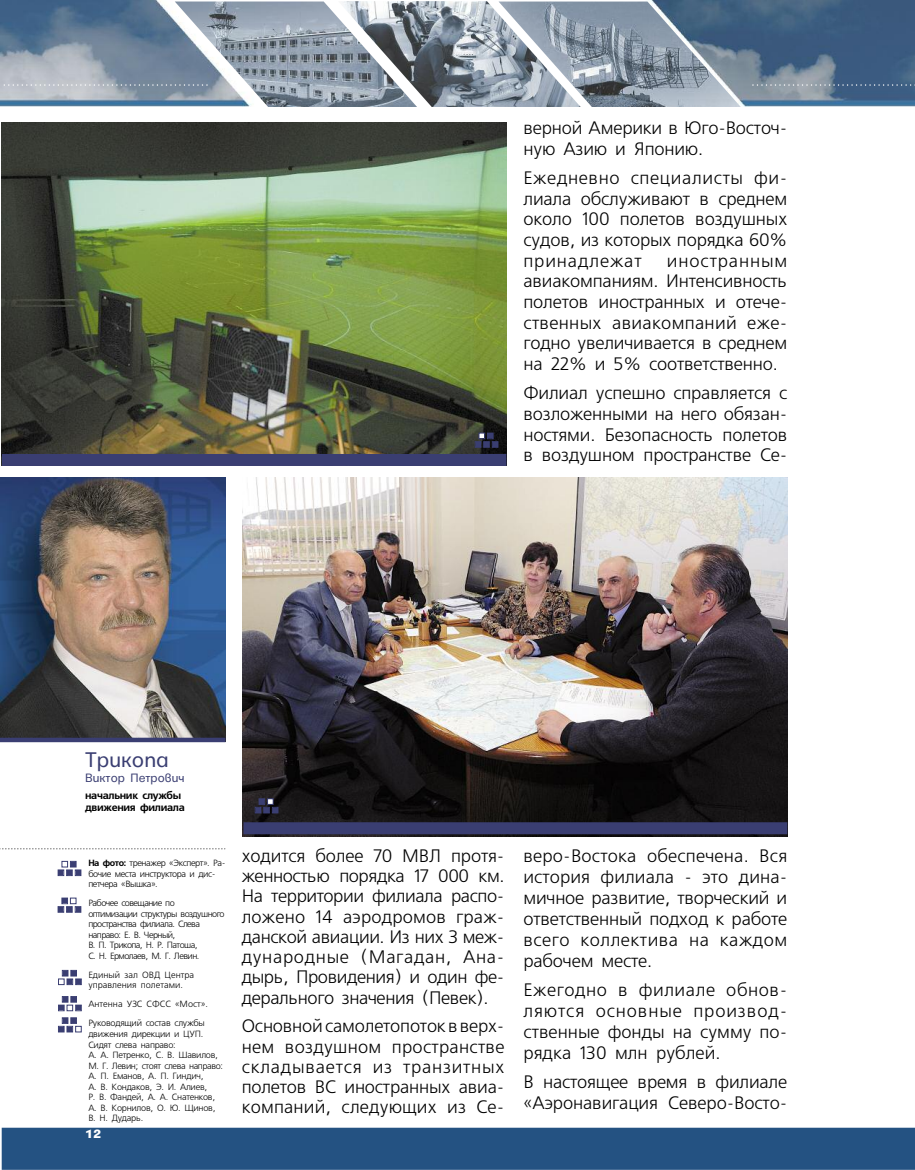
<style>
.page{position:relative;width:915px;height:1170px;background:#fff}
.page>*{position:absolute;margin:0;border:0;box-sizing:border-box;transform-origin:0 0}
.t1{font:21px "Parangon 330 C";color:#3a3e72}
.t2{font:18px/20.7px "Free Set C";letter-spacing:-.01em;color:#000;text-align:justify}
.t3{font:12px "Parangon 330 C";color:#3a3e72}
.t4{font:12px "Parangon 530 C";color:#fff}
.t5{font:700 10.5px/12.8px "Free Set C";letter-spacing:-.03em;color:#000}
.t6{font:9px/10.5px "Free Set C";letter-spacing:-.045em;color:#000}
.t7{font:9px/10.5px "Free Set C";letter-spacing:-.065em;color:#000}
.t8{font:9px/10.5px "Free Set C";color:#000}
.s1{font-weight:700}
</style>
<div class="page">
<div style="left:2px;top:1127px;width:912px;height:42px;background:#245282"></div>
<img style="left:1px;top:123px;width:505px;height:342px">
<img style="left:0;top:0;width:914px;height:106px">
<img style="left:580px;top:2px;width:160px;height:104px">
<svg style="left:750px;top:84px;width:164px;height:2px"></svg>
<svg style="left:2px;top:84px;width:173px;height:2px"></svg>
<img style="left:175px;top:2px;width:163px;height:104px">
<img style="left:338px;top:1px;width:242px;height:105px">
<div style="left:2px;top:454px;width:504px;height:12px;background:#3a3e72"></div>
<img style="left:242px;top:477px;width:544px;height:359px">
<img style="left:0;top:477px;width:225px;height:260px">
<div style="left:243px;top:822px;width:544px;height:12px;background:#3a3e72"></div>
<img style="left:0;top:848px;width:225px;height:1px">
<svg style="left:58px;top:861px;width:23px;height:14px"></svg>
<svg style="left:58px;top:898px;width:23px;height:14px"></svg>
<svg style="left:58px;top:970px;width:22px;height:14px"></svg>
<div style="left:75px;top:978px;width:7px;height:6px;border:1px solid #3a3e72"></div>
<div style="left:58px;top:1004px;width:6px;height:7px;border:1px solid #3a3e72"></div>
<div style="left:67px;top:1004px;width:6px;height:7px;border:1px solid #3a3e72"></div>
<svg style="left:59px;top:996px;width:21px;height:14px"></svg>
<div style="left:75px;top:1004px;width:7px;height:7px;border:1px solid #3a3e72"></div>
<div style="left:58px;top:1025px;width:6px;height:7px;border:1px solid #3a3e72"></div>
<div style="left:67px;top:1025px;width:6px;height:7px;border:1px solid #3a3e72"></div>
<svg style="left:59px;top:1017px;width:18px;height:14px"></svg>
<div style="left:75px;top:1025px;width:7px;height:7px;border:1px solid #3a3e72"></div>
<div style="left:0;top:737px;width:225px;height:5px;background:#3a3e72"></div>
<div style="left:478px;top:432px;width:7px;height:7px;border:1px solid #3a3e72"></div>
<div style="left:487px;top:432px;width:6px;height:7px;border:1px solid #3a3e72"></div>
<div style="left:474px;top:441px;width:7px;height:6px;border:1px solid #3a3e72"></div>
<svg style="left:475px;top:433px;width:23px;height:14px"></svg>
<div style="left:255px;top:806px;width:6px;height:7px;border:1px solid #3a3e72"></div>
<div style="left:263px;top:806px;width:6px;height:7px;border:1px solid #3a3e72"></div>
<svg style="left:255px;top:798px;width:22px;height:14px"></svg>
<div style="left:272px;top:806px;width:6px;height:7px;border:1px solid #3a3e72"></div>
<p class="t2" style="left:523px;top:118px;width:265px">верной Америки в Юго-Восточ&shy;ную Азию и Японию.</p>
<p class="t2" style="left:523px;top:167px;width:265px">Ежедневно специалисты фи&shy;лиала обслуживают в среднем около 100 полетов воздушных судов, из которых порядка 60% принадлежат</p>
<p class="t2" style="left:523px;top:250px;width:265px;text-indent:143px">иностранным авиакомпаниям. Интенсивность полетов иностранных и отече&shy;ственных авиакомпаний еже&shy;годно увеличивается в среднем на 22% и 5% соответственно.</p>
<p class="t2" style="left:523px;top:383px;width:265px">Филиал успешно справляется с возложенными на него обязан&shy;ностями. Безопасность полетов в воздушном пространстве Се-</p>
<p class="t1" style="left:85px;top:752px;width:85px">Трикопа</p>
<p class="t3" style="left:85px;top:773px;width:101px">Виктор Петрович</p>
<p class="t5" style="left:85px;top:788px;width:101px">начальник службы движения филиала</p>
<p class="t6" style="left:88px;top:857px;width:139px"><span class="s1">На фото:</span> тренажер «Эксперт». Ра&shy;бочие места инструктора и дис&shy;петчера «Вышка».</p>
<p class="t7" style="left:88px;top:898px;width:138px">Рабочее совещание по оптимизации структуры воздушного пространства филиала. Слева направо: Е. В. Черный,<br>В. П. Трикопа, Н. Р. Патоша,<br>С. Н. Ермолаев, М. Г. Левин.</p>
<p class="t8" style="left:88px;top:969px;width:107px">Единый зал ОВД Центра управления полетами.</p>
<p class="t6" style="left:88px;top:994px;width:121px;line-height:19px">Антенна УЗС СФСС «Мост».<br>Руководящий состав службы</p>
<p class="t6" style="left:88px;top:1028px;width:136px">движения дирекции и ЦУП.<br>Сидят слева направо:<br>А. А. Петренко, С. В. Шавилов,<br>М. Г. Левин; стоят слева направо:<br>А. П. Еманов, А. П. Гиндич,<br>А. В. Кондаков, Э. И. Алиев,<br>Р. В. Фандей, А. А. Снатенков,<br>А. В. Корнилов, О. Ю. Щинов,<br>В. Н. Дударь.</p>
<p class="t4" style="left:85px;top:1129px;width:18px">12</p>
<p class="t2" style="left:242px;top:845px;width:264px;line-height:20.2px">ходится более 70 МВЛ протя&shy;женностью порядка 17 000 км.<br>На территории филиала распо&shy;ложено 14 аэродромов граж&shy;данской авиации. Из них 3 меж&shy;дународные (Магадан, Ана&shy;дырь, Провидения) и один фе&shy;дерального значения (Певек).</p>
<p class="t2" style="left:242px;top:1015px;width:264px;line-height:20.2px">Основнойсамолетопотоквверх&shy;нем воздушном пространстве складывается из транзитных полетов ВС иностранных авиа&shy;компаний, следующих из Се-</p>
<p class="t2" style="left:523px;top:845px;width:265px">веро-Востока обеспечена. Вся история филиала - это дина&shy;мичное развитие, творческий и ответственный подход к работе всего коллектива на каждом рабочем месте.</p>
<p class="t2" style="left:523px;top:979px;width:265px">Ежегодно в филиале обнов&shy;ляются основные производ&shy;ственные фонды на сумму по&shy;рядка 130 млн рублей.</p>
<p class="t2" style="left:523px;top:1071px;width:265px">В настоящее время в филиале «Аэронавигация Северо-Восто-</p>
</div>
